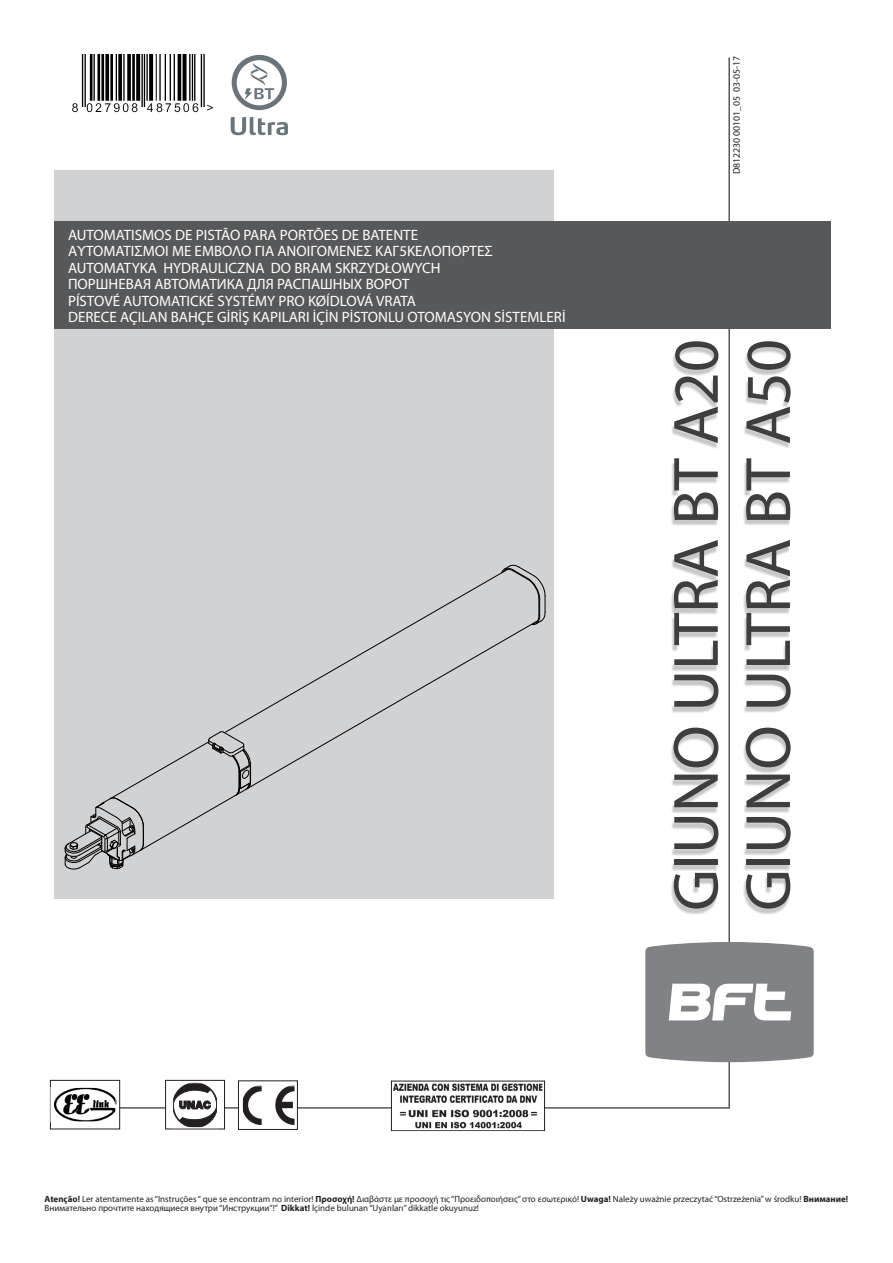
<style>
.page{position:relative;width:893px;height:1263px;background:#fff}
.page>*{position:absolute;margin:0;border:0;box-sizing:border-box;transform-origin:0 0}
.t1{font:64.5px/72.2px "Myriad Pro";color:#3e3e3f}
.t2{font:15px/16.5px "Myriad Pro";color:#fff}
.t3{font:9.75px "Myriad Pro";color:#231f20}
.t4{font:9px/9px "Myriad Pro";color:#231f20}
.s1{font-weight:700}
</style>
<div class="page">
<div style="left:54px;top:170px;width:500px;height:729px;background:#d1d2d4"></div>
<div style="left:54px;top:221px;width:777px;height:107px;background:#57585a"></div>
<div style="left:50px;top:1080px;width:70px;height:49px;background:#fff;border:1px solid #231f20"></div>
<img style="left:54px;top:1089px;width:60px;height:31px">
<div style="left:51px;top:1087px;width:65px;height:35px;border:1px solid #fff"></div>
<div style="left:238px;top:1080px;width:60px;height:50px;background:#fff;border:1px solid #231f20"></div>
<img style="left:244px;top:1087px;width:49px;height:37px">
<div style="left:242px;top:1085px;width:53px;height:41px;border:1px solid #fff"></div>
<div style="left:165px;top:1080px;width:60px;height:49px;background:#fff;border:1px solid #231f20"></div>
<div style="left:173px;top:1083px;width:44px;height:44px;background:#231f20;border-radius:50%"></div>
<svg style="left:174px;top:1089px;width:42px;height:32px"></svg>
<div style="left:172px;top:1082px;width:46px;height:46px;border:1px solid #fff"></div>
<svg style="left:251px;top:625px;width:282px;height:162px"></svg>
<svg style="left:226px;top:572px;width:282px;height:161px"></svg>
<svg style="left:501px;top:565px;width:45px;height:60px"></svg>
<svg style="left:65px;top:731px;width:186px;height:139px"></svg>
<img style="left:72px;top:55px;width:141px;height:58px">
<svg style="left:645px;top:942px;width:169px;height:120px;background:#959799"></svg>
<svg style="left:391px;top:1081px;width:154px;height:50px"></svg>
<img style="left:394px;top:1084px;width:147px;height:44px">
<div style="left:392px;top:1082px;width:151px;height:48px;border:1px solid #fff"></div>
<div style="left:670px;top:345px;width:120px;height:570px;background:#231f20;opacity:.25"></div>
<svg style="left:231px;top:117px;width:57px;height:18px"></svg>
<svg style="left:232px;top:55px;width:55px;height:55px"></svg>
<p class="t2" style="left:68px;top:226px;width:499px">AUTOMATISMOS DE PISTÃO PARA PORTÕES DE BATENTE<br>ΑΥΤΟΜΑΤΙΣΜΟΙ ΜΕ ΕΜΒΟΛΟ ΓΙΑ ΑΝΟΙΓΟΜΕΝΕΣ ΚΑΓ5ΚΕΛΟΠΟΡΤΕΣ AUTOMATYKA HYDRAULICZNA DO BRAM SKRZYDŁOWYCH<br>ПОРШНЕВАЯ АВТОМАТИКА ДЛЯ РАСПАШНЫХ ВОРОТ<br>PÍSTOVÉ AUTOMATICKÉ SYSTÉMY PRO KØÍDLOVÁ VRATA<br>DERECE AÇILAN BAHÇE GİRİŞ KAPILARI İÇİN PİSTONLU OTOMASYON SİSTEMLERİ</p>
<p class="t3" style="left:730px;top:174px;width:120px;rotate:-90deg">D812230 00101_05 03-05-17</p>
<h1 class="t1" style="left:659px;top:911px;width:573px;rotate:-90deg">GIUNO ULTRA BT A20<br>GIUNO ULTRA BT A50</h1>
<p class="t4" style="left:45px;top:1194px;width:805px"><span class="s1">Atenção!</span> Ler atentamente as “Instruções “ que se encontram no interior! <span class="s1">Προσοχή!</span> Διαβάστε με προσοχή τις “Προειδοποιήσεις” στο εσωτερικό! <span class="s1">Uwaga!</span> Należy uważnie przeczytać “Ostrzeżenia” w środku! <span class="s1">Внимание!<br></span>Внимательно прочтите находящиеся внутри “Инструкции”!” <span class="s1">Dikkat!</span> İçinde bulunan “Uyarıları” dikkatle okuyunuz!</p>
</div>
